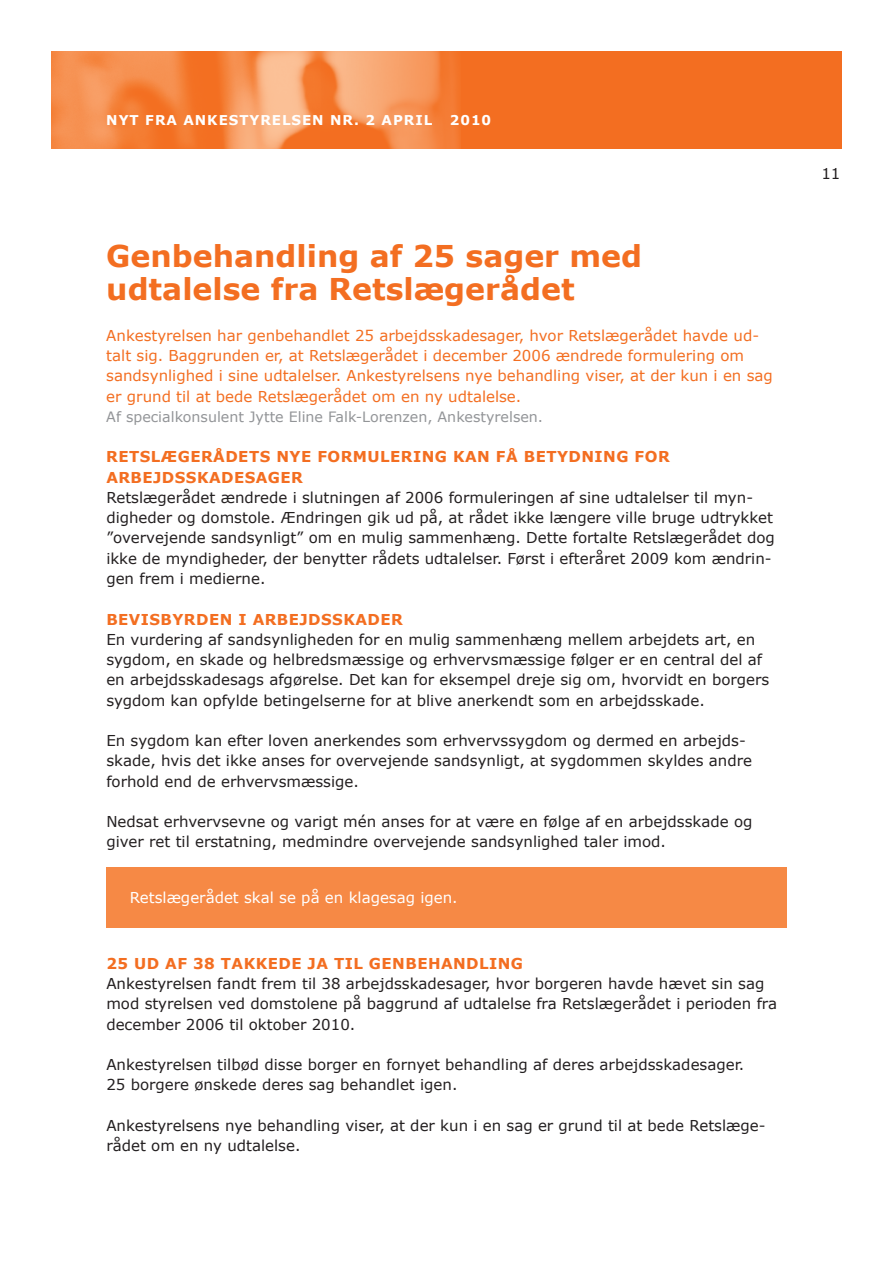
<style>
.page{position:relative;width:893px;height:1263px;background:#fff}
.page>*{position:absolute;margin:0;border:0;box-sizing:border-box;transform-origin:0 0}
.t1{font:700 30px/33px "Verdana";color:#f36e21}
.t2{font:15px/20.2px "Verdana";color:#231f20}
.t3{font:15px/20.2px "Verdana";color:#f36e21}
.t4{font:700 15px/20.2px "Verdana";letter-spacing:.03em;color:#f36e21}
.t5{font:15px "Verdana";color:#fff}
.t6{font:14.25px "Verdana";color:#939598}
.t7{font:700 13.5px "Verdana";letter-spacing:.07em;color:#fff}
</style>
<div class="page">
<div style="left:51px;top:51px;width:791px;height:98px;background:#f36e21"></div>
<img style="left:51px;top:51px;width:409px;height:98px">
<div style="left:106px;top:867px;width:681px;height:60px;background:#f68945"></div>
<p class="t7" style="left:106px;top:111px;width:327px">NYT FRA AN KESTYRELSEN N R. 2 APRIL</p>
<p class="t7" style="left:450px;top:111px;width:43px">2010</p>
<h1 class="t1" style="left:106px;top:240px;width:537px">GENBEHANDLING AF 25 SAGER MED<br>UDTALELSE FRA RETSLÆGERÅDET</h1>
<p class="t3" style="left:106px;top:326px;width:668px">Ankestyrelsen har genbehandlet 25 arbejdsskadesager, hvor Retslægerådet havde ud&shy;talt sig. Baggrunden er, at Retslægerådet i december 2006 ændrede formulering om sandsynlighed i sine udtalelser. Ankestyrelsens nye behandling viser, at der kun i en sag er grund til at bede Retslægerådet om en ny udtalelse.</p>
<p class="t6" style="left:106px;top:408px;width:438px">Af specialkonsulent Jytte Eline Falk-Lorenzen, Ankestyrelsen.</p>
<p class="t4" style="left:106px;top:447px;width:565px">RETSLÆGERÅDETS NYE FORMULERIN G KAN FÅ BETYDN IN G FOR<br>ARBEJDSSKADESAGER</p>
<p class="t2" style="left:106px;top:488px;width:670px">Retslægerådet ændrede i slutningen af 2006 formuleringen af sine udtalelser til myn&shy;digheder og domstole. Ændringen gik ud på, at rådet ikke længere ville bruge udtrykket ”overvejende sandsynligt” om en mulig sammenhæng. Dette fortalte Retslægerådet dog ikke de myndigheder, der benytter rådets udtalelser. Først i efteråret 2009 kom ændrin&shy;gen frem i medierne.</p>
<p class="t4" style="left:106px;top:609px;width:298px">BEVISBYRDEN I ARBEJDSSKADER</p>
<p class="t2" style="left:106px;top:629px;width:665px">En vurdering af sandsynligheden for en mulig sammenhæng mellem arbejdets art, en sygdom, en skade og helbredsmæssige og erhvervsmæssige følger er en central del af en arbejdsskadesags afgørelse. Det kan for eksempel dreje sig om, hvorvidt en borgers sygdom kan opfylde betingelserne for at blive anerkendt som en arbejdsskade.</p>
<p class="t2" style="left:106px;top:731px;width:647px">En sygdom kan efter loven anerkendes som erhvervssygdom og dermed en arbejds&shy;skade, hvis det ikke anses for overvejende sandsynligt, at sygdommen skyldes andre forhold end de erhvervsmæssige.</p>
<p class="t2" style="left:106px;top:812px;width:648px">Nedsat erhvervsevne og varigt mén anses for at være en følge af en arbejdsskade og giver ret til erstatning, medmindre overvejende sandsynlighed taler imod.</p>
<p class="t5" style="left:130px;top:888px;width:329px">Retslægerådet skal se på en klagesag igen.</p>
<p class="t4" style="left:106px;top:953px;width:418px">25 UD AF 38 TAKKEDE JA TIL GEN BEHAN DLING</p>
<p class="t2" style="left:106px;top:974px;width:672px">Ankestyrelsen fandt frem til 38 arbejdsskadesager, hvor borgeren havde hævet sin sag mod styrelsen ved domstolene på baggrund af udtalelse fra Retslægerådet i perioden fra december 2006 til oktober 2010.</p>
<p class="t2" style="left:106px;top:1055px;width:639px">Ankestyrelsen tilbød disse borger en fornyet behandling af deres arbejdsskadesager.<br>25 borgere ønskede deres sag behandlet igen.</p>
<p class="t2" style="left:106px;top:1115px;width:661px">Ankestyrelsens nye behandling viser, at der kun i en sag er grund til at bede Retslæge&shy;rådet om en ny udtalelse.</p>
<p class="t2" style="left:821px;top:164px;width:21px">11</p>
</div>
